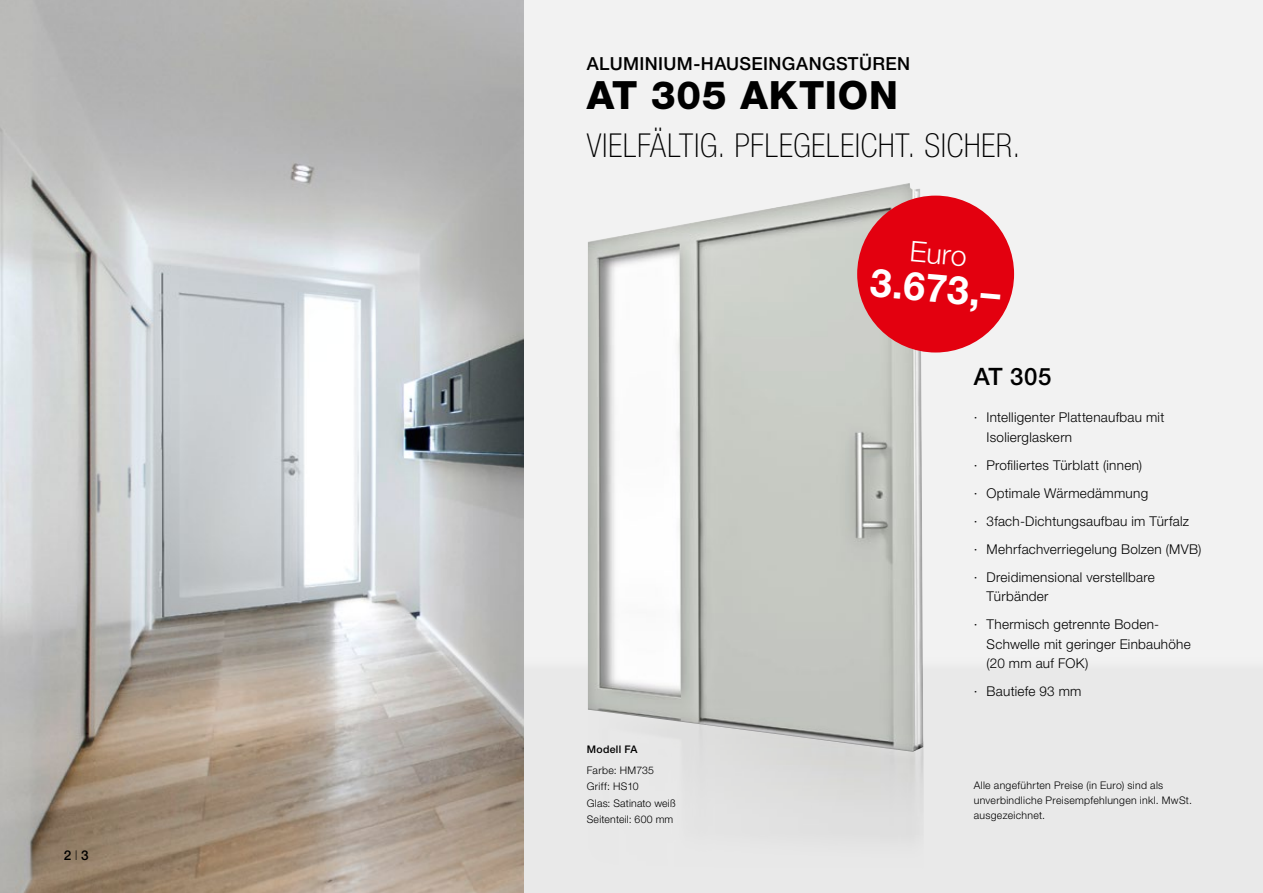
<style>
.page{position:relative;width:1263px;height:893px;background:#f2f2f2}
.page>*{position:absolute;margin:0;border:0;box-sizing:border-box;transform-origin:0 0}
.t1{font:700 39.15px "Helvetica Neue LT Pro";color:#fff}
.t2{font:800 39px "Helvetica Neue LT Pro";letter-spacing:.02em;color:#000}
.t3{font:100 condensed 33px "Helvetica Neue LT Pro";letter-spacing:.015em;color:#000}
.t4{font:300 28.5px "Helvetica Neue LT Pro";color:#fff}
.t5{font:500 24px "Helvetica Neue LT Pro";color:#000}
.t6{font:500 18px "Helvetica Neue LT Pro";letter-spacing:.02em;color:#000}
.t7{font:300 13.5px/28px "Helvetica Neue LT Pro";letter-spacing:.02em;color:#000}
.t8{font:500 13.5px "Helvetica Neue LT Pro";color:#000}
.t9{font:300 10.5px/16.5px "Helvetica Neue LT Pro";letter-spacing:.025em;color:#000}
.t10{font:500 10.5px "Helvetica Neue LT Pro";letter-spacing:.03em;color:#000}
.s1{font-weight:100}
</style>
<div class="page">
<div style="left:0;top:657px;width:1263px;height:236px;background:#e9e9e9"></div>
<img style="left:588px;top:183px;width:335px;height:569px">
<img style="left:0;top:0;width:523px;height:893px">
<div style="left:857px;top:196px;width:157px;height:156px;background:#e3000f;border-radius:50%"></div>
<p class="t8" style="left:64px;top:847px;width:26px">2 <span class="s1">I</span> 3</p>
<h3 class="t6" style="left:587px;top:53px;width:325px">ALUMINIUM-HAUSEINGANGSTÜREN</h3>
<h2 class="t2" style="left:587px;top:72px;width:313px">AT 305 AKTION</h2>
<h3 class="t3" style="left:587px;top:126px;width:435px">VIELFÄLTIG. PFLEGELEICHT. SICHER.</h3>
<h3 class="t4" style="left:912px;top:234px;width:58px;rotate:5deg">Euro</h3>
<h1 class="t1" style="left:872px;top:257px;width:132px;rotate:5deg">3.673,–</h1>
<h3 class="t5" style="left:974px;top:362px;width:79px">AT 305</h3>
<p class="t10" style="left:587px;top:743px;width:52px">Modell FA</p>
<p class="t9" style="left:587px;top:762px;width:90px">Farbe: HM735<br>Griff: HS10<br>Glas: Satinato weiß<br>Seitenteil: 600 mm</p>
<p class="t7" style="left:986px;top:407px;width:179px;line-height:19.5px;text-indent:-13px">· Intelligenter Plattenaufbau mit<br>Isolierglaskern</p>
<p class="t7" style="left:974px;top:450px;width:229px">· Profiliertes Türblatt (innen)<br>· Optimale Wärmedämmung<br>· 3fach-Dichtungsaufbau im Türfalz<br>· Mehrfachverriegelung Bolzen (MVB) · Dreidimensional verstellbare</p>
<p class="t7" style="left:974px;top:582px;width:187px;text-indent:13px">Türbänder<br>· Thermisch getrennte Boden-</p>
<p class="t7" style="left:986px;top:634px;width:206px;line-height:19.5px">Schwelle mit geringer Einbauhöhe (20 mm auf FOK)</p>
<p class="t7" style="left:974px;top:677px;width:109px">· Bautiefe 93 mm</p>
<p class="t9" style="left:974px;top:777px;width:220px;line-height:15px">Alle angeführten Preise (in Euro) sind als unverbindliche Preisempfehlungen inkl. MwSt. ausgezeichnet.</p>
</div>
